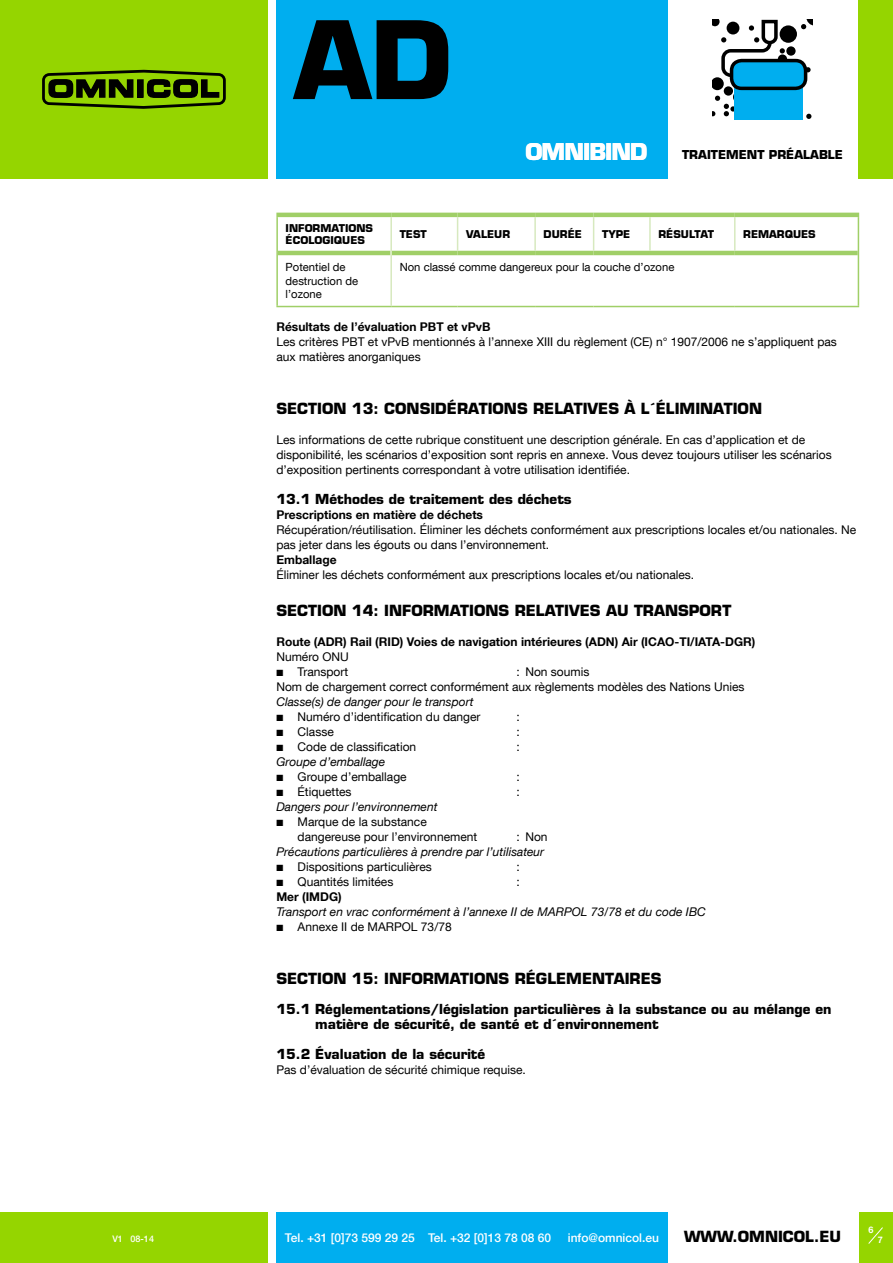
<style>
.page{position:relative;width:893px;height:1263px;background:#fff}
.page>*{position:absolute;margin:0;border:0;box-sizing:border-box;transform-origin:0 0}
.t1{font:700 105.15px "Eurostile";color:#000}
.t2{font:700 22.5px "Eurostile";letter-spacing:-.04em;color:#fff}
.t3{font:700 15px "Eurostile";color:#000}
.t4{font:700 13.5px/15px "Eurostile";color:#000}
.t5{font:12px/15px "Helvetica Neue LT Com";color:#000}
.t6{font:italic 12px "Helvetica Neue LT Com";color:#000}
.t7{font:700 12px "Helvetica Neue LT Com";color:#000}
.t8{font:500 12px "Helvetica Neue LT Com";color:#fff}
.t9{font:700 12px "Eurostile";color:#000}
.t10{font:11.25px/13.5px "Helvetica Neue LT Com";color:#000}
.t11{font:700 10.5px/12.6px "Eurostile";color:#000}
.t12{font:500 9px "Helvetica Neue LT Com";color:#fff}
.t13{font:700 9px "Helvetica Neue LT Com";color:#fff}
</style>
<div class="page">
<div style="left:859px;top:1212px;width:34px;height:51px;background:#95d500"></div>
<div style="left:0;top:1212px;width:268px;height:51px;background:#95d500"></div>
<div style="left:858px;top:0;width:35px;height:179px;background:#95d500"></div>
<div style="left:0;top:0;width:268px;height:179px;background:#95d500"></div>
<div style="left:42px;top:73px;width:184px;height:32px;border:3px solid #000;border-radius:6px"></div>
<svg style="left:48px;top:79px;width:86px;height:19px"></svg>
<div style="left:138px;top:80px;width:5px;height:17px;background:#000"></div>
<div style="left:137px;top:79px;width:7px;height:19px;border:1px solid #000"></div>
<svg style="left:146px;top:79px;width:74px;height:19px"></svg>
<div style="left:276px;top:1212px;width:392px;height:51px;background:#00aeef"></div>
<div style="left:276px;top:0;width:392px;height:179px;background:#00aeef"></div>
<svg style="left:713px;top:20px;width:99px;height:99px"></svg>
<svg style="left:868px;top:1227px;width:15px;height:17px"></svg>
<hr style="left:276px;top:306px;width:115px;height:1px;background:#a0cf67">
<hr style="left:391px;top:306px;width:67px;height:1px;background:#a0cf67">
<hr style="left:458px;top:306px;width:77px;height:1px;background:#a0cf67">
<hr style="left:535px;top:306px;width:59px;height:1px;background:#a0cf67">
<hr style="left:594px;top:306px;width:56px;height:1px;background:#a0cf67">
<hr style="left:650px;top:306px;width:85px;height:1px;background:#a0cf67">
<hr style="left:735px;top:306px;width:124px;height:1px;background:#a0cf67">
<hr style="left:276px;top:217px;width:2px;height:36px;background:#a0cf67">
<hr style="left:858px;top:217px;width:1px;height:36px;background:#a0cf67">
<hr style="left:276px;top:253px;width:2px;height:53px;background:#a0cf67">
<hr style="left:858px;top:253px;width:1px;height:53px;background:#a0cf67">
<hr style="left:276px;top:213px;width:115px;height:4px;background:#a0cf67">
<hr style="left:391px;top:213px;width:67px;height:4px;background:#a0cf67">
<hr style="left:458px;top:213px;width:77px;height:4px;background:#a0cf67">
<hr style="left:535px;top:213px;width:59px;height:4px;background:#a0cf67">
<hr style="left:594px;top:213px;width:56px;height:4px;background:#a0cf67">
<hr style="left:650px;top:213px;width:85px;height:4px;background:#a0cf67">
<hr style="left:735px;top:213px;width:124px;height:4px;background:#a0cf67">
<hr style="left:278px;top:251px;width:112px;height:4px;background:#a0cf67">
<hr style="left:392px;top:251px;width:66px;height:4px;background:#a0cf67">
<hr style="left:458px;top:251px;width:77px;height:4px;background:#a0cf67">
<hr style="left:535px;top:251px;width:59px;height:4px;background:#a0cf67">
<hr style="left:594px;top:251px;width:56px;height:4px;background:#a0cf67">
<hr style="left:650px;top:251px;width:85px;height:4px;background:#a0cf67">
<hr style="left:735px;top:251px;width:123px;height:4px;background:#a0cf67">
<hr style="left:390px;top:217px;width:2px;height:36px;background:#d7e9bf">
<hr style="left:457px;top:217px;width:1px;height:34px;background:#d7e9bf">
<hr style="left:534px;top:217px;width:2px;height:34px;background:#d7e9bf">
<hr style="left:593px;top:217px;width:1px;height:34px;background:#d7e9bf">
<hr style="left:649px;top:217px;width:2px;height:34px;background:#d7e9bf">
<hr style="left:734px;top:217px;width:1px;height:34px;background:#d7e9bf">
<hr style="left:390px;top:253px;width:2px;height:53px;background:#d7e9bf">
<h1 class="t1" style="left:294px;top:-5px;width:160px">AD</h1>
<h2 class="t2" style="left:525px;top:138px;width:124px">OMNIBIND</h2>
<p class="t9" style="left:682px;top:147px;width:162px">TRAITEMENT PRÉALABLE</p>
<p class="t11" style="left:286px;top:222px;width:89px">INFORMATIONS<br>ÉCOLOGIQUES</p>
<p class="t11" style="left:400px;top:228px;width:29px">TEST</p>
<p class="t11" style="left:466px;top:228px;width:46px">VALEUR</p>
<p class="t11" style="left:544px;top:228px;width:40px">DURÉE</p>
<p class="t11" style="left:602px;top:228px;width:30px">TYPE</p>
<p class="t11" style="left:658px;top:228px;width:57px">RÉSULTAT</p>
<p class="t11" style="left:743px;top:228px;width:74px">REMARQUES</p>
<p class="t10" style="left:286px;top:260px;width:74px">Potentiel de destruction de l’ozone</p>
<p class="t10" style="left:400px;top:260px;width:276px">Non classé comme dangereux pour la couche d’ozone</p>
<p class="t7" style="left:276px;top:319px;width:216px">Résultats de l’évaluation PBT et vPvB</p>
<p class="t5" style="left:276px;top:334px;width:562px">Les critères PBT et vPvB mentionnés à l’annexe XIII du règlement (CE) n° 1907/2006 ne s’appliquent pas aux matières anorganiques</p>
<p class="t3" style="left:276px;top:399px;width:487px">SECTION 13: CONSIDÉRATIONS RELATIVES À L´ÉLIMINATION</p>
<p class="t5" style="left:276px;top:432px;width:557px">Les informations de cette rubrique constituent une description générale. En cas d’application et de disponibilité, les scénarios d’exposition sont repris en annexe. Vous devez toujours utiliser les scénarios d’exposition pertinents correspondant à votre utilisation identifiée.</p>
<p class="t4" style="left:276px;top:491px;width:297px">13.1 Méthodes de traitement des déchets</p>
<p class="t7" style="left:276px;top:507px;width:208px">Prescriptions en matière de déchets</p>
<p class="t5" style="left:276px;top:522px;width:581px">Récupération/réutilisation. Éliminer les déchets conformément aux prescriptions locales et/ou nationales. Ne pas jeter dans les égouts ou dans l’environnement.</p>
<p class="t7" style="left:276px;top:552px;width:62px">Emballage</p>
<p class="t5" style="left:276px;top:567px;width:419px">Éliminer les déchets conformément aux prescriptions locales et/ou nationales.</p>
<p class="t3" style="left:276px;top:601px;width:456px">SECTION 14: INFORMATIONS RELATIVES AU TRANSPORT</p>
<p class="t7" style="left:276px;top:634px;width:480px">Route (ADR) Rail (RID) Voies de navigation intérieures (ADN) Air (ICAO-TI/IATA-DGR)</p>
<p class="t5" style="left:276px;top:649px;width:74px">Numéro ONU</p>
<p class="t5" style="left:276px;top:664px;width:73px">■ Transport</p>
<p class="t5" style="left:276px;top:664px;width:470px;text-indent:240px">: Non soumis<br>Nom de chargement correct conformément aux règlements modèles des Nations Unies</p>
<p class="t6" style="left:276px;top:695px;width:199px">Classe(s) de danger pour le transport</p>
<p class="t5" style="left:276px;top:709px;width:206px">■ Numéro d’identification du danger</p>
<p class="t5" style="left:516px;top:709px;width:5px">:</p>
<p class="t5" style="left:276px;top:724px;width:59px">■ Classe</p>
<p class="t5" style="left:516px;top:724px;width:5px">:</p>
<p class="t5" style="left:276px;top:739px;width:141px">■ Code de classification</p>
<p class="t5" style="left:516px;top:739px;width:5px">:</p>
<p class="t6" style="left:276px;top:755px;width:110px">Groupe d’emballage</p>
<p class="t5" style="left:276px;top:769px;width:132px">■ Groupe d’emballage</p>
<p class="t5" style="left:516px;top:769px;width:5px">:</p>
<p class="t5" style="left:276px;top:784px;width:77px">■ Étiquettes</p>
<p class="t5" style="left:516px;top:784px;width:5px">:</p>
<p class="t6" style="left:276px;top:800px;width:163px">Dangers pour l’environnement</p>
<p class="t5" style="left:298px;top:814px;width:181px;text-indent:-21px">■ Marque de la substance dangereuse pour l’environnement</p>
<p class="t5" style="left:516px;top:829px;width:33px">: Non</p>
<p class="t6" style="left:276px;top:845px;width:269px">Précautions particulières à prendre par l’utilisateur</p>
<p class="t5" style="left:276px;top:859px;width:157px">■ Dispositions particulières</p>
<p class="t5" style="left:516px;top:859px;width:5px">:</p>
<p class="t5" style="left:276px;top:874px;width:119px">■ Quantités limitées</p>
<p class="t5" style="left:516px;top:874px;width:5px">:</p>
<p class="t7" style="left:276px;top:889px;width:67px">Mer (IMDG)</p>
<p class="t6" style="left:276px;top:905px;width:431px">Transport en vrac conformément à l’annexe II de MARPOL 73/78 et du code IBC</p>
<p class="t5" style="left:276px;top:919px;width:177px">■ Annexe II de MARPOL 73/78</p>
<p class="t3" style="left:276px;top:969px;width:387px">SECTION 15: INFORMATIONS RÉGLEMENTAIRES</p>
<p class="t4" style="left:315px;top:1001px;width:518px;text-indent:-39px">15.1 Réglementations/législation particulières à la substance ou au mélange en matière de sécurité, de santé et d´environnement</p>
<p class="t4" style="left:276px;top:1046px;width:210px">15.2 Évaluation de la sécurité</p>
<p class="t5" style="left:276px;top:1062px;width:251px">Pas d’évaluation de sécurité chimique requise.</p>
<p class="t13" style="left:868px;top:1224px;width:7px">6</p>
<p class="t12" style="left:112px;top:1233px;width:43px">V1 08-14</p>
<p class="t8" style="left:285px;top:1230px;width:268px">Tel. +31 [0]73 599 29 25 Tel. +32 [0]13 78 08 60</p>
<p class="t8" style="left:568px;top:1230px;width:93px">info@omnicol.eu</p>
<p class="t3" style="left:684px;top:1227px;width:159px">WWW.OMNICOL.EU</p>
<p class="t13" style="left:878px;top:1234px;width:7px">7</p>
</div>
